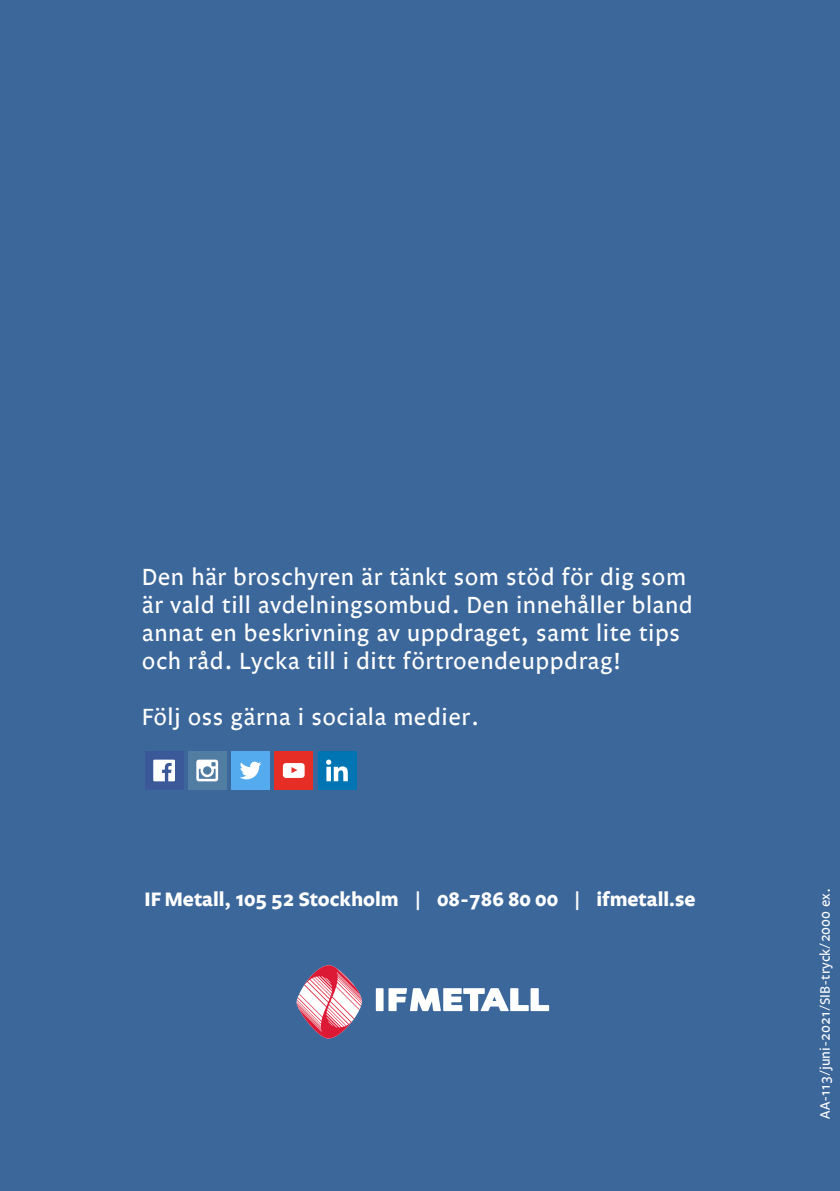
<style>
.page{position:relative;width:840px;height:1191px;background:#fff}
.page>*{position:absolute;margin:0;border:0;box-sizing:border-box;transform-origin:0 0}
.t1{font:24px/28px "Legato";letter-spacing:.02em;color:#fff}
.t2{font:700 20px "Legato";color:#fff}
.t3{font:14px "Legato";color:#fff}
</style>
<div class="page">
<div style="left:0;top:0;width:839px;height:1191px;background:#3c679a"></div>
<svg style="left:296px;top:965px;width:66px;height:73px"></svg>
<div style="left:375px;top:988px;width:8px;height:23px;background:#fff"></div>
<svg style="left:388px;top:988px;width:160px;height:23px"></svg>
<div style="left:274px;top:751px;width:39px;height:39px;background:#e62e26"></div>
<svg style="left:283px;top:763px;width:21px;height:15px"></svg>
<div style="left:231px;top:751px;width:39px;height:39px;background:#54abed"></div>
<svg style="left:240px;top:761px;width:21px;height:18px"></svg>
<div style="left:317px;top:751px;width:39px;height:39px;background:#0075b3"></div>
<svg style="left:326px;top:759px;width:21px;height:22px"></svg>
<div style="left:188px;top:751px;width:38px;height:39px;background:#527da3"></div>
<svg style="left:196px;top:759px;width:22px;height:22px"></svg>
<div style="left:145px;top:751px;width:38px;height:39px;background:#3b5999"></div>
<svg style="left:153px;top:759px;width:22px;height:22px"></svg>
<p class="t1" style="left:142px;top:564px;width:552px">Den här broschyren är tänkt som stöd för dig som är vald till avdelningsombud. Den innehåller bland annat en beskrivning av uppdraget, samt lite tips och råd. Lycka till i ditt förtroendeuppdrag!</p>
<p class="t1" style="left:142px;top:704px;width:338px">Följ oss gärna i sociala medier.</p>
<p class="t2" style="left:144px;top:888px;width:552px">IF Metall, 105 52 Stockholm | 08-786 80 00 | ifmetall.se</p>
<p class="t3" style="left:816px;top:1119px;width:232px;rotate:-90deg">AA-113/juni-2021/SIB-tryck/2000 ex.</p>
</div>
